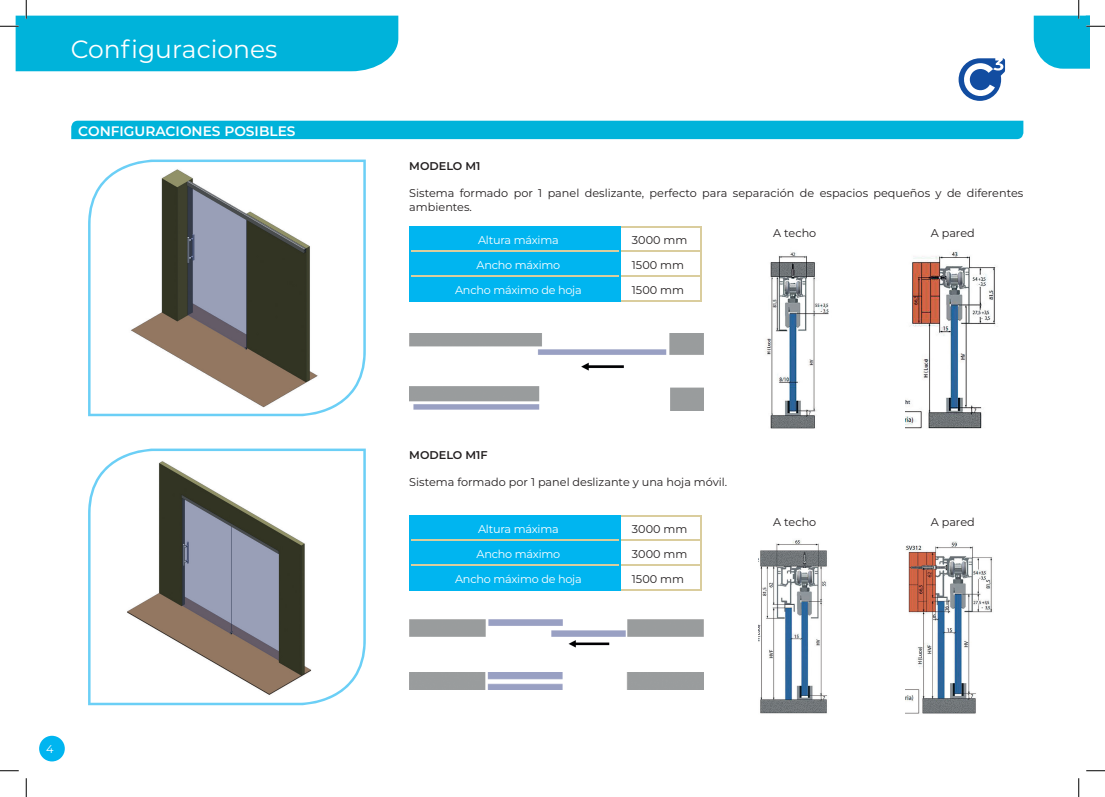
<style>
.page{position:relative;width:1105px;height:797px;background:#fff}
.page>*{position:absolute;margin:0;border:0;box-sizing:border-box;transform-origin:0 0}
.t1{font:25px "Montserrat";color:#fff}
.t2{font:600 13.75px "Montserrat";color:#fff}
.t3{font:11.25px/13.5px "Montserrat";color:#231f20}
.t4{font:11.25px "Montserrat";letter-spacing:-.02em;color:#fff}
.t5{font:600 11.25px "Montserrat";color:#231f20}
</style>
<div class="page">
<svg style="left:88px;top:159px;width:278px;height:257px"></svg>
<svg style="left:88px;top:448px;width:278px;height:257px"></svg>
<img style="left:765px;top:252px;width:64px;height:176px">
<img style="left:409px;top:333px;width:294px;height:38px">
<img style="left:409px;top:619px;width:294px;height:29px">
<img style="left:409px;top:387px;width:294px;height:23px">
<img style="left:409px;top:673px;width:294px;height:16px">
<img style="left:759px;top:540px;width:68px;height:174px">
<img style="left:905px;top:251px;width:92px;height:177px">
<img style="left:905px;top:541px;width:87px;height:173px">
<svg style="left:958px;top:58px;width:47px;height:43px"></svg>
<div style="left:39px;top:735px;width:26px;height:26px;background:#00b5f0;border-radius:50%"></div>
<div style="left:71px;top:121px;width:952px;height:18px;background:#00b3da"></div>
<hr style="left:620px;top:226px;width:81px;height:1px;background:#dacd9d">
<hr style="left:620px;top:251px;width:81px;height:1px;background:#dacd9d">
<hr style="left:620px;top:275px;width:81px;height:2px;background:#dacd9d">
<svg style="left:700px;top:227px;width:1px;height:73px"></svg>
<hr style="left:620px;top:300px;width:81px;height:1px;background:#dacd9d">
<hr style="left:409px;top:226px;width:211px;height:1px;background:#00b5f0">
<hr style="left:409px;top:227px;width:2px;height:24px;background:#00b5f0">
<hr style="left:409px;top:251px;width:2px;height:25px;background:#00b5f0">
<hr style="left:409px;top:276px;width:2px;height:24px;background:#00b5f0">
<div style="left:411px;top:227px;width:209px;height:73px;background:#00b5f0"></div>
<hr style="left:409px;top:300px;width:211px;height:1px;background:#00b5f0">
<hr style="left:620px;top:515px;width:81px;height:1px;background:#dacd9d">
<hr style="left:620px;top:539px;width:81px;height:2px;background:#dacd9d">
<hr style="left:620px;top:564px;width:81px;height:1px;background:#dacd9d">
<svg style="left:700px;top:516px;width:1px;height:73px"></svg>
<hr style="left:620px;top:589px;width:81px;height:1px;background:#dacd9d">
<hr style="left:409px;top:515px;width:211px;height:1px;background:#00b5f0">
<hr style="left:409px;top:516px;width:2px;height:24px;background:#00b5f0">
<hr style="left:409px;top:540px;width:2px;height:25px;background:#00b5f0">
<hr style="left:409px;top:565px;width:2px;height:24px;background:#00b5f0">
<div style="left:411px;top:516px;width:209px;height:73px;background:#00b5f0"></div>
<hr style="left:409px;top:589px;width:211px;height:1px;background:#00b5f0">
<svg style="left:0;top:770px;width:19px;height:1px"></svg>
<svg style="left:1086px;top:770px;width:19px;height:1px"></svg>
<svg style="left:0;top:0;width:398px;height:71px"></svg>
<svg style="left:25px;top:778px;width:2px;height:19px"></svg>
<svg style="left:1034px;top:0;width:71px;height:69px"></svg>
<svg style="left:1078px;top:778px;width:1px;height:19px"></svg>
<h1 class="t1" style="left:71px;top:32px;width:208px">Configuraciones</h1>
<p class="t2" style="left:78px;top:121px;width:219px">CONFIGURACIONES POSIBLES</p>
<p class="t4" style="left:46px;top:741px;width:9px">4</p>
<p class="t5" style="left:409px;top:158px;width:73px">MODELO M1</p>
<p class="t3" style="left:409px;top:186px;width:615px">Sistema formado por 1 panel deslizante, perfecto para separación de espacios pequeños y de diferentes ambientes.</p>
<p class="t4" style="left:478px;top:233px;width:82px">Altura máxima</p>
<p class="t3" style="left:632px;top:233px;width:57px">3000 mm</p>
<p class="t4" style="left:477px;top:257px;width:85px">Ancho máximo</p>
<p class="t3" style="left:632px;top:258px;width:54px">1500 mm</p>
<p class="t4" style="left:455px;top:282px;width:128px">Ancho máximo de hoja</p>
<p class="t3" style="left:632px;top:283px;width:54px">1500 mm</p>
<p class="t3" style="left:773px;top:226px;width:45px">A techo</p>
<p class="t5" style="left:409px;top:447px;width:80px">MODELO M1F</p>
<p class="t3" style="left:409px;top:475px;width:319px">Sistema formado por 1 panel deslizante y una hoja móvil.</p>
<p class="t4" style="left:478px;top:521px;width:82px">Altura máxima</p>
<p class="t3" style="left:632px;top:522px;width:57px">3000 mm</p>
<p class="t4" style="left:477px;top:546px;width:85px">Ancho máximo</p>
<p class="t3" style="left:632px;top:547px;width:57px">3000 mm</p>
<p class="t4" style="left:455px;top:571px;width:128px">Ancho máximo de hoja</p>
<p class="t3" style="left:632px;top:572px;width:54px">1500 mm</p>
<p class="t3" style="left:773px;top:514px;width:45px">A techo</p>
<p class="t3" style="left:931px;top:226px;width:46px">A pared</p>
<p class="t3" style="left:931px;top:514px;width:46px">A pared</p>
</div>
